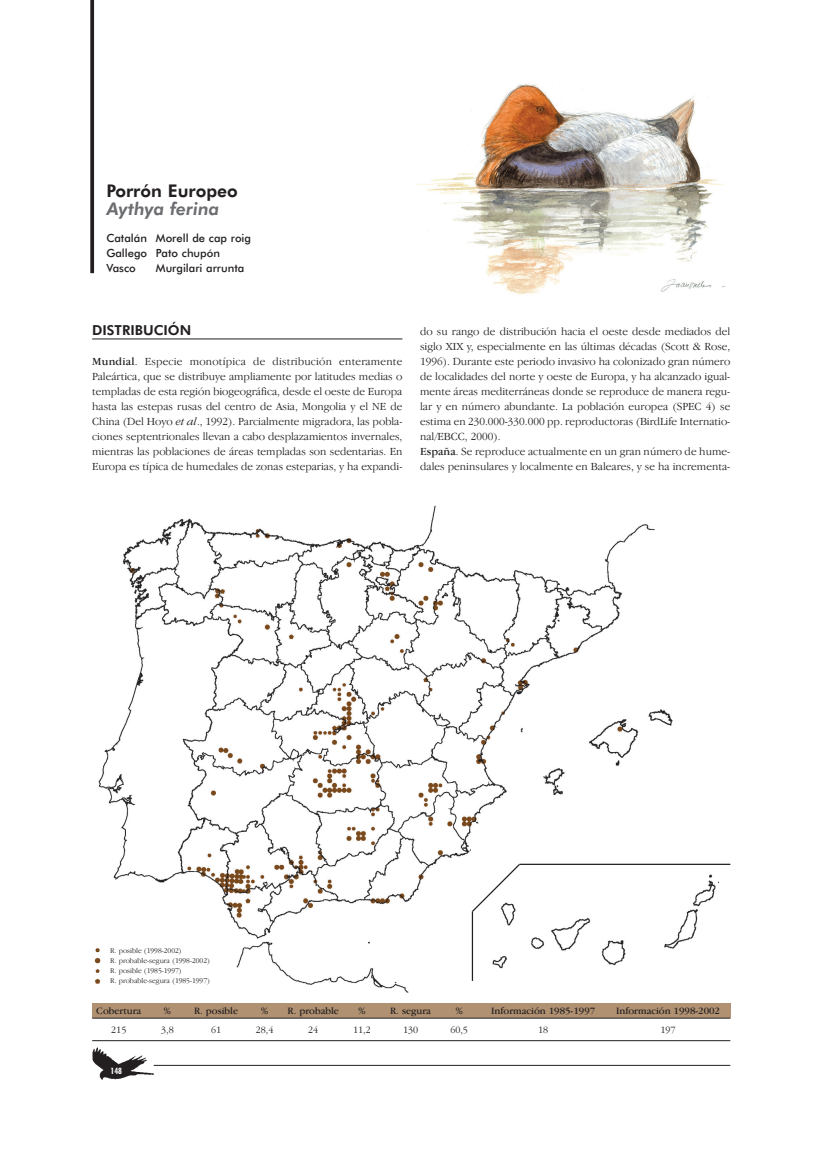
<style>
.page{position:relative;width:819px;height:1156px;background:#fff}
.page>*{position:absolute;margin:0;border:0;box-sizing:border-box;transform-origin:0 0}
.t1{font:800 17.5px "Futura BT";color:#231f20}
.t2{font:italic 800 17.5px "Futura BT";color:#6c6d70}
.t3{font:800 13.75px "Futura BT";color:#231f20}
.t4{font:300 11.25px/15px "Garamond IT Cby BT";color:#231f20;text-align:justify}
.t5{font:500 11.25px/15px "Futura BT";color:#231f20}
.t6{font:10px "Garamond IT Cby BT";color:#231f20}
.t7{font:300 10px "Garamond IT Cby BT";color:#231f20}
.t8{font:700 condensed 8.75px "Futura BT";color:#fff}
.t9{font:300 7.5px/10px "Garamond IT Cby BT";color:#231f20}
.s1{font-weight:400}
.s2{font-style:italic}
</style>
<div class="page">
<hr style="left:92px;top:338px;width:310px;height:1px;background:#231f20">
<img style="left:416px;top:83px;width:309px;height:212px">
<svg style="left:90px;top:0;width:4px;height:273px"></svg>
<img style="left:98px;top:505px;width:620px;height:487px">
<div style="left:92px;top:1002px;width:638px;height:15px;background:#b09171"></div>
<hr style="left:92px;top:1017px;width:638px;height:1px;background:#231f20">
<hr style="left:92px;top:1040px;width:638px;height:1px;background:#231f20">
<img style="left:94px;top:945px;width:14px;height:40px">
<img style="left:92px;top:1047px;width:68px;height:33px">
<hr style="left:154px;top:1064px;width:576px;height:1px;background:#231f20">
<hr style="left:472px;top:911px;width:1px;height:69px;background:#231f20">
<svg style="left:470px;top:862px;width:51px;height:51px"></svg>
<hr style="left:519px;top:863px;width:211px;height:1px;background:#231f20">
<h1 class="t1" style="left:106px;top:184px;width:133px">Porrón Europeo</h1>
<h1 class="t2" style="left:106px;top:202px;width:114px">Aythya ferina</h1>
<p class="t5" style="left:106px;top:232px;width:146px">Catalán Morell de cap roig<br>Gallego Pato chupón<br>Vasco</p>
<p class="t5" style="left:156px;top:262px;width:90px">Murgilari arrunta</p>
<p class="t3" style="left:92px;top:324px;width:101px">DISTRIBUCIÓN</p>
<p class="t4" style="left:92px;top:355px;width:312px"><span class="s1">Mundial</span>. Especie monotípica de distribución enteramente Paleártica, que se distribuye ampliamente por latitudes medias o templadas de esta región biogeográfica, desde el oeste de Europa hasta las estepas rusas del centro de Asia, Mongolia y el NE de China (Del Hoyo <span class="s2">et al</span>., 1992). Parcialmente migradora, las pobla&shy;ciones septentrionales llevan a cabo desplazamientos invernales, mientras las poblaciones de áreas templadas son sedentarias. En Europa es típica de humedales de zonas esteparias, y ha expandi-</p>
<p class="t4" style="left:420px;top:325px;width:312px;text-align:left">do su rango de distribución hacia el oeste desde mediados del siglo XIX y, especialmente en las últimas décadas (Scott &amp; Rose, 1996). Durante este periodo invasivo ha colonizado gran número de localidades del norte y oeste de Europa, y ha alcanzado igual&shy;mente áreas mediterráneas donde se reproduce de manera regu&shy;lar y en número abundante. La población europea (SPEC 4) se estima en 230.000-330.000 pp. reproductoras (BirdLife Internatio&shy;nal/EBCC, 2000).<br><span class="s1">España</span>. Se reproduce actualmente en un gran número de hume&shy;dales peninsulares y localmente en Baleares, y se ha incrementa-</p>
<p class="t9" style="left:110px;top:946px;width:101px">R. posible (1998-2002)<br>R. probable-segura (1998-2002)<br>R. posible (1985-1997)<br>R. probable-segura (1985-1997)</p>
<p class="t6" style="left:96px;top:1007px;width:46px">Cobertura</p>
<p class="t7" style="left:111px;top:1025px;width:17px">215</p>
<p class="t8" style="left:110px;top:1066px;width:13px">148</p>
<p class="t6" style="left:164px;top:1007px;width:9px">%</p>
<p class="t7" style="left:161px;top:1025px;width:14px">3,8</p>
<p class="t6" style="left:194px;top:1007px;width:46px">R. posible</p>
<p class="t7" style="left:211px;top:1025px;width:12px">61</p>
<p class="t6" style="left:261px;top:1007px;width:9px">%</p>
<p class="t7" style="left:256px;top:1025px;width:19px">28,4</p>
<p class="t6" style="left:287px;top:1007px;width:53px">R. probable</p>
<p class="t7" style="left:308px;top:1025px;width:12px">24</p>
<p class="t6" style="left:358px;top:1007px;width:9px">%</p>
<p class="t7" style="left:353px;top:1025px;width:19px">11,2</p>
<p class="t6" style="left:390px;top:1007px;width:42px">R. segura</p>
<p class="t7" style="left:403px;top:1025px;width:17px">130</p>
<p class="t6" style="left:455px;top:1007px;width:9px">%</p>
<p class="t7" style="left:450px;top:1025px;width:19px">60,5</p>
<p class="t6" style="left:491px;top:1007px;width:105px">Información 1985-1997</p>
<p class="t7" style="left:538px;top:1025px;width:12px">18</p>
<p class="t6" style="left:616px;top:1007px;width:105px">Información 1998-2002</p>
<p class="t7" style="left:660px;top:1025px;width:17px">197</p>
</div>
